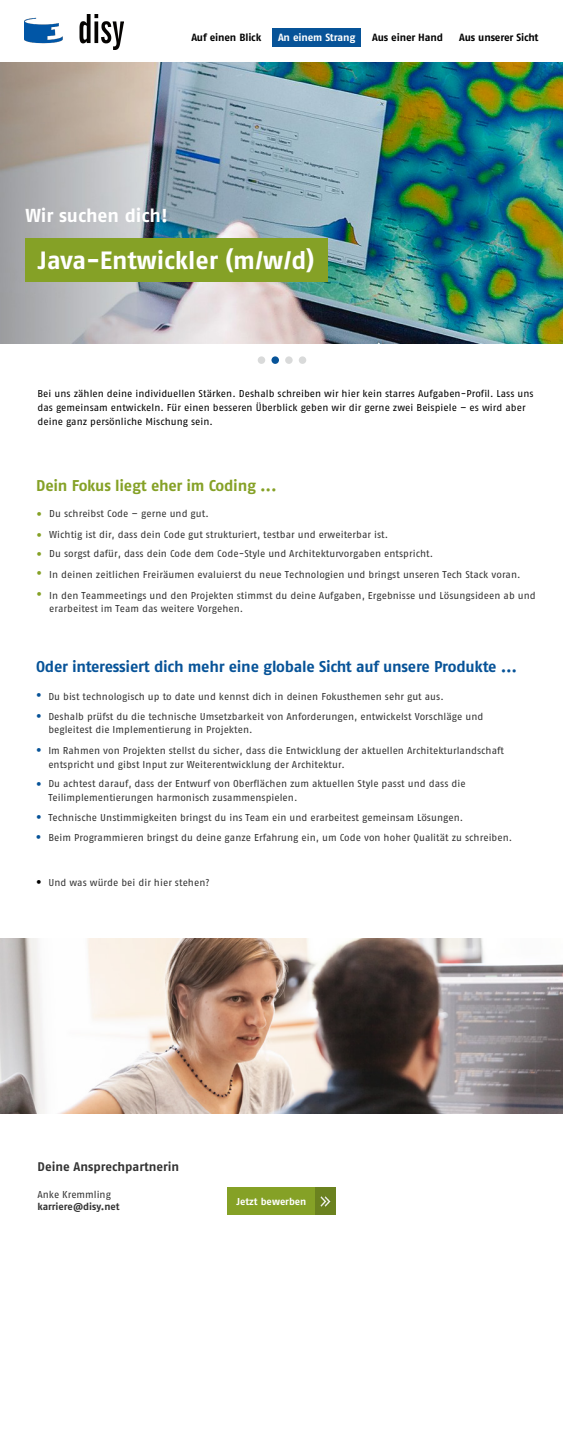
<style>
.page{position:relative;width:563px;height:1435px;background:#fff}
.page>*{position:absolute;margin:0;border:0;box-sizing:border-box;transform-origin:0 0}
.t1{font:25px "Fago No Bold TF";letter-spacing:-.005em;color:#fff}
.t2{font:18.75px "Fago No Bold TF";letter-spacing:-.005em;color:#fff}
.t3{font:18.75px/20.7px "Fago No";color:#075398}
.t4{font:18.75px/20.7px "Fago No";color:#85a126}
.t5{font:18.75px "Fago No";color:#000}
.t6{font:15.62px "Fago No Bold TF";letter-spacing:-.02em;color:#075398}
.t7{font:15.62px "Fago No Bold TF";letter-spacing:-.015em;color:#85a126}
.t8{font:12.5px "Fago No Bold TF";color:#333}
.t9{font:10.44px "Fago No Bold TF";letter-spacing:-.015em;color:#000}
.t10{font:10.44px "Fago No Bold TF";letter-spacing:-.01em;color:#fff}
.t11{font:10px/20.6px "Fago No";letter-spacing:.005em;color:#333}
.t12{font:10px/13.8px "Fago No";letter-spacing:.005em;color:#000}
.t13{font:10px "Fago No Bold TF";letter-spacing:-.005em;color:#333}
.t14{font:10px "Fago No Bold TF";color:#fff}
</style>
<div class="page">
<img style="left:25px;top:15px;width:98px;height:34px">
<div style="left:272px;top:28px;width:89px;height:19px;background:#075398"></div>
<img style="left:0;top:62px;width:562px;height:281px">
<div style="left:25px;top:238px;width:302px;height:43px;background:#85a126"></div>
<img style="left:0;top:939px;width:562px;height:175px">
<div style="left:271px;top:356px;width:8px;height:8px;background:#075398;border-radius:50%"></div>
<div style="left:258px;top:356px;width:7px;height:8px;background:#d9dada;border-radius:50%"></div>
<div style="left:285px;top:356px;width:7px;height:8px;background:#d9dada;border-radius:50%"></div>
<div style="left:299px;top:356px;width:7px;height:8px;background:#d9dada;border-radius:50%"></div>
<div style="left:227px;top:1188px;width:89px;height:27px;background:#85a126"></div>
<div style="left:316px;top:1188px;width:20px;height:27px;background:#6b821f"></div>
<svg style="left:321px;top:1197px;width:10px;height:9px"></svg>
<p class="t9" style="left:191px;top:31px;width:71px">Auf einen Blick</p>
<p class="t10" style="left:278px;top:31px;width:79px">An einem Strang</p>
<p class="t9" style="left:372px;top:31px;width:72px">Aus einer Hand</p>
<p class="t9" style="left:459px;top:31px;width:81px">Aus unserer Sicht</p>
<h2 class="t2" style="left:25px;top:204px;width:144px">Wir suchen dich!</h2>
<h1 class="t1" style="left:38px;top:245px;width:278px">Java-Entwickler (m/w/d)</h1>
<p class="t12" style="left:37px;top:387px;width:497px">Bei uns zählen deine individuellen Stärken. Deshalb schreiben wir hier kein starres Aufgaben-Profil. Lass uns das gemeinsam entwickeln. Für einen besseren Überblick geben wir dir gerne zwei Beispiele – es wird aber deine ganz persönliche Mischung sein.</p>
<h3 class="t7" style="left:36px;top:476px;width:242px">Dein Fokus liegt eher im Coding ...</h3>
<h2 class="t4" style="left:36px;top:504px;width:9px">• •</h2>
<h2 class="t4" style="left:36px;top:563px;width:9px">•</h2>
<h2 class="t4" style="left:36px;top:535px;width:9px;line-height:39.4px">• •</h2>
<p class="t11" style="left:49px;top:503px;width:340px;line-height:21.2px">Du schreibst Code – gerne und gut.<br>Wichtig ist dir, dass dein Code gut strukturiert, testbar und erweiterbar ist.</p>
<p class="t11" style="left:49px;top:543px;width:488px">Du sorgst dafür, dass dein Code dem Code-Style und Architekturvorgaben entspricht.<br>In deinen zeitlichen Freiräumen evaluierst du neue Technologien und bringst unseren Tech Stack voran.<br>In den Teammeetings und den Projekten stimmst du deine Aufgaben, Ergebnisse und Lösungsideen ab und</p>
<p class="t11" style="left:49px;top:598px;width:195px">erarbeitest im Team das weitere Vorgehen.</p>
<h3 class="t6" style="left:36px;top:658px;width:482px">Oder interessiert dich mehr eine globale Sicht auf unsere Produkte ...</h3>
<p class="t11" style="left:48px;top:686px;width:436px;line-height:20px">Du bist technologisch up to date und kennst dich in deinen Fokusthemen sehr gut aus.<br>Deshalb prüfst du die technische Umsetzbarkeit von Anforderungen, entwickelst Vorschläge und</p>
<p class="t11" style="left:48px;top:720px;width:457px">begleitest die Implementierung in Projekten.<br>Im Rahmen von Projekten stellst du sicher, dass die Entwicklung der aktuellen Architekturlandschaft</p>
<p class="t11" style="left:48px;top:755px;width:418px;line-height:19.4px">entspricht und gibst Input zur Weiterentwicklung der Architektur.<br>Du achtest darauf, dass der Entwurf von Oberflächen zum aktuellen Style passt und dass die</p>
<p class="t11" style="left:48px;top:787px;width:465px;line-height:20px">Teilimplementierungen harmonisch zusammenspielen.<br>Technische Unstimmigkeiten bringst du ins Team ein und erarbeitest gemeinsam Lösungen.<br>Beim Programmieren bringst du deine ganze Erfahrung ein, um Code von hoher Qualität zu schreiben.</p>
<p class="t11" style="left:48px;top:872px;width:163px">Und was würde bei dir hier stehen?</p>
<h2 class="t3" style="left:35px;top:685px;width:9px">• •</h2>
<h2 class="t3" style="left:35px;top:740px;width:9px">•</h2>
<h2 class="t3" style="left:35px;top:774px;width:9px">•</h2>
<h2 class="t3" style="left:35px;top:807px;width:9px">•</h2>
<h2 class="t3" style="left:35px;top:827px;width:9px">•</h2>
<h2 class="t5" style="left:35px;top:872px;width:9px">•</h2>
<p class="t8" style="left:38px;top:1160px;width:143px">Deine Ansprechpartnerin</p>
<p class="t11" style="left:38px;top:1184px;width:75px">Anke Kremmling</p>
<p class="t13" style="left:38px;top:1200px;width:84px">karriere@disy.net</p>
<p class="t14" style="left:236px;top:1196px;width:71px">Jetzt bewerben</p>
</div>
